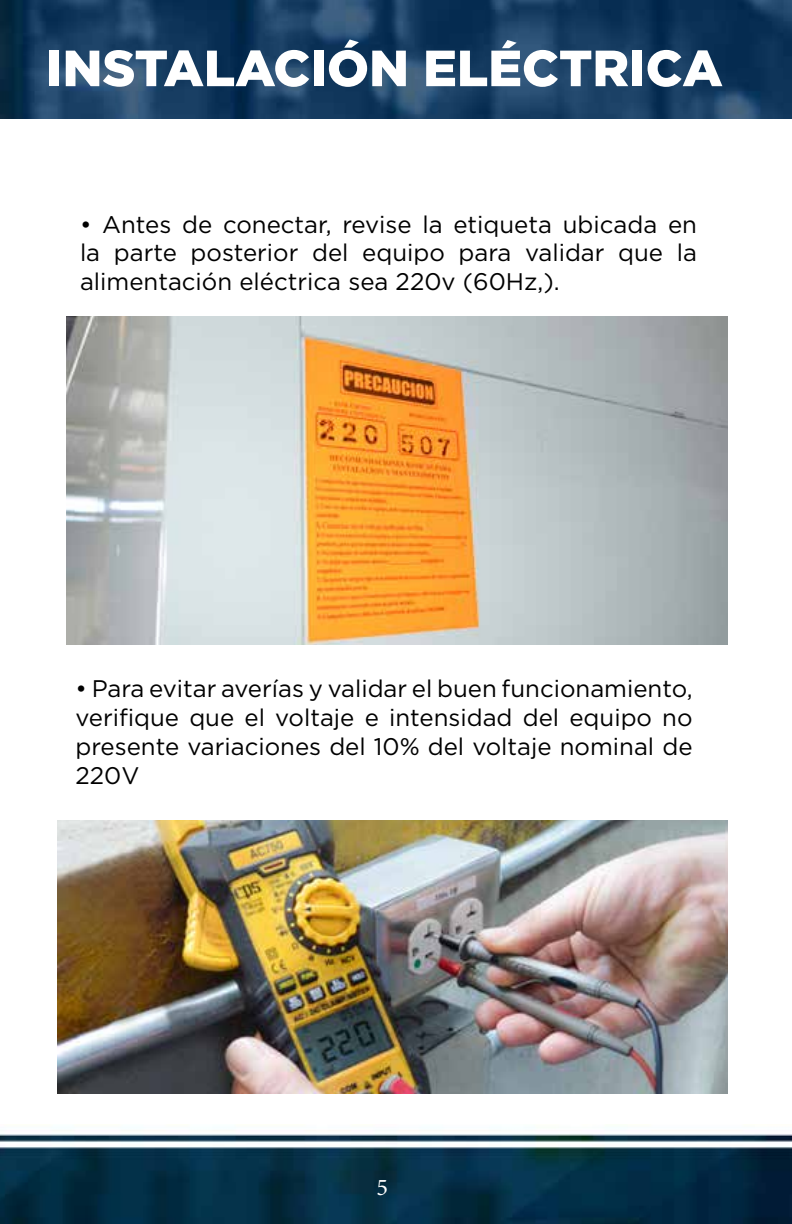
<style>
.page{position:relative;width:792px;height:1224px;background:#fff}
.page>*{position:absolute;margin:0;border:0;box-sizing:border-box;transform-origin:0 0}
.t1{font:900 50.8px "Gotham";color:#fff}
.t2{font:24px/28.8px "Gotham";color:#000;text-align:justify}
.t3{font:24px "Minion Pro";color:#fff}
</style>
<div class="page">
<img style="left:0;top:1134px;width:792px;height:90px">
<img style="left:0;top:0;width:792px;height:118px">
<img style="left:66px;top:317px;width:662px;height:328px">
<img style="left:57px;top:821px;width:671px;height:273px">
<h1 class="t1" style="left:46px;top:33px;width:678px">INSTALACIÓN ELÉCTRICA</h1>
<p class="t2" style="left:80px;top:209px;width:619px">• Antes de conectar, revise la etiqueta ubicada en la parte posterior del equipo para validar que la alimentación eléctrica sea 220v (60Hz,).</p>
<p class="t2" style="left:75px;top:674px;width:619px">• Para evitar averías y validar el buen funcionamiento, verifique que el voltaje e intensidad del equipo no presente variaciones del 10% del voltaje nominal de 220V</p>
<p class="t3" style="left:377px;top:1171px;width:13px">5</p>
</div>
